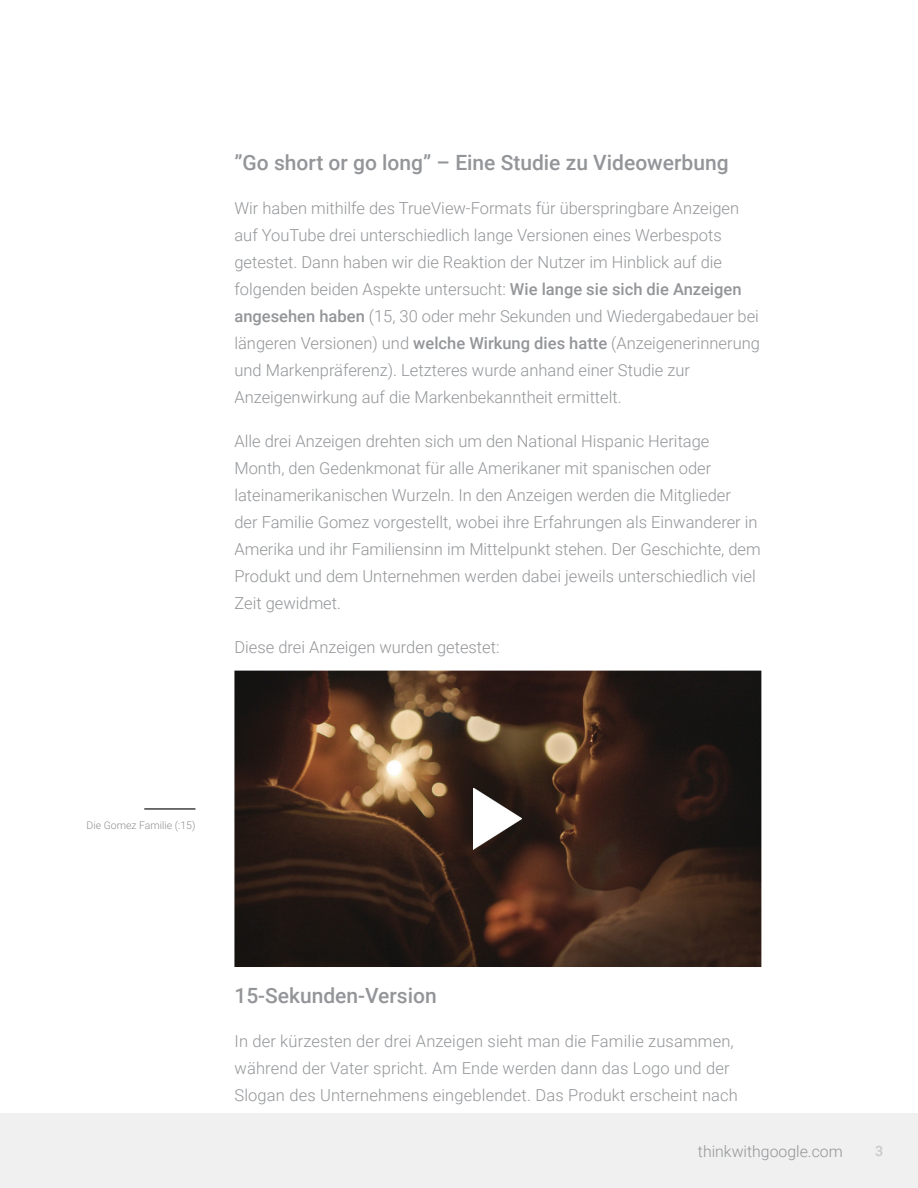
<style>
.page{position:relative;width:918px;height:1188px;background:#fff}
.page>*{position:absolute;margin:0;border:0;box-sizing:border-box;transform-origin:0 0}
.t1{font:500 21px "Roboto";color:#939598}
.t2{font:300 16.5px/27px "Roboto";color:#939598}
.t3{font:300 15.9px "Roboto";color:#939598}
.t4{font:500 14.25px "Roboto";color:#c9c9c8}
.t5{font:300 10.5px "Roboto";color:#8f8f8f}
.s1{font-weight:500}
</style>
<div class="page">
<div style="left:0;top:1114px;width:918px;height:74px;background:#f0f0f0"></div>
<img style="left:234px;top:671px;width:527px;height:296px">
<img style="left:473px;top:788px;width:49px;height:62px">
<hr style="left:144px;top:808px;width:51px;height:2px;background:#424242">
<p class="t1" style="left:234px;top:148px;width:496px">”Go short or go long” – Eine Studie zu Videowerbung</p>
<p class="t2" style="left:234px;top:194px;width:527px">Wir haben mithilfe des TrueView-Formats für überspringbare Anzeigen auf YouTube drei unterschiedlich lange Versionen eines Werbespots getestet. Dann haben wir die Reaktion der Nutzer im Hinblick auf die folgenden beiden Aspekte untersucht: <span class="s1">Wie lange sie sich die Anzeigen angesehen haben</span> (15, 30 oder mehr Sekunden und Wiedergabedauer bei längeren Versionen) und <span class="s1">welche Wirkung dies hatte</span> (Anzeigenerinnerung und Markenpräferenz). Letzteres wurde anhand einer Studie zur Anzeigenwirkung auf die Markenbekanntheit ermittelt.</p>
<p class="t2" style="left:234px;top:427px;width:528px">Alle drei Anzeigen drehten sich um den National Hispanic Heritage Month, den Gedenkmonat für alle Amerikaner mit spanischen oder lateinamerikanischen Wurzeln. In den Anzeigen werden die Mitglieder<br>der Familie Gomez vorgestellt, wobei ihre Erfahrungen als Einwanderer in Amerika und ihr Familiensinn im Mittelpunkt stehen. Der Geschichte, dem Produkt und dem Unternehmen werden dabei jeweils unterschiedlich viel Zeit gewidmet.</p>
<p class="t2" style="left:234px;top:633px;width:267px">Diese drei Anzeigen wurden getestet:</p>
<p class="t5" style="left:87px;top:818px;width:110px">Die Gomez Familie (:15)</p>
<p class="t1" style="left:234px;top:980px;width:204px">15-Sekunden-Version</p>
<p class="t2" style="left:234px;top:1027px;width:505px">In der kürzesten der drei Anzeigen sieht man die Familie zusammen, während der Vater spricht. Am Ende werden dann das Logo und der<br>Slogan des Unternehmens eingeblendet. Das Produkt erscheint nach</p>
<p class="t3" style="left:698px;top:1140px;width:146px">thinkwithgoogle.com</p>
<p class="t4" style="left:875px;top:1141px;width:10px">3</p>
</div>
